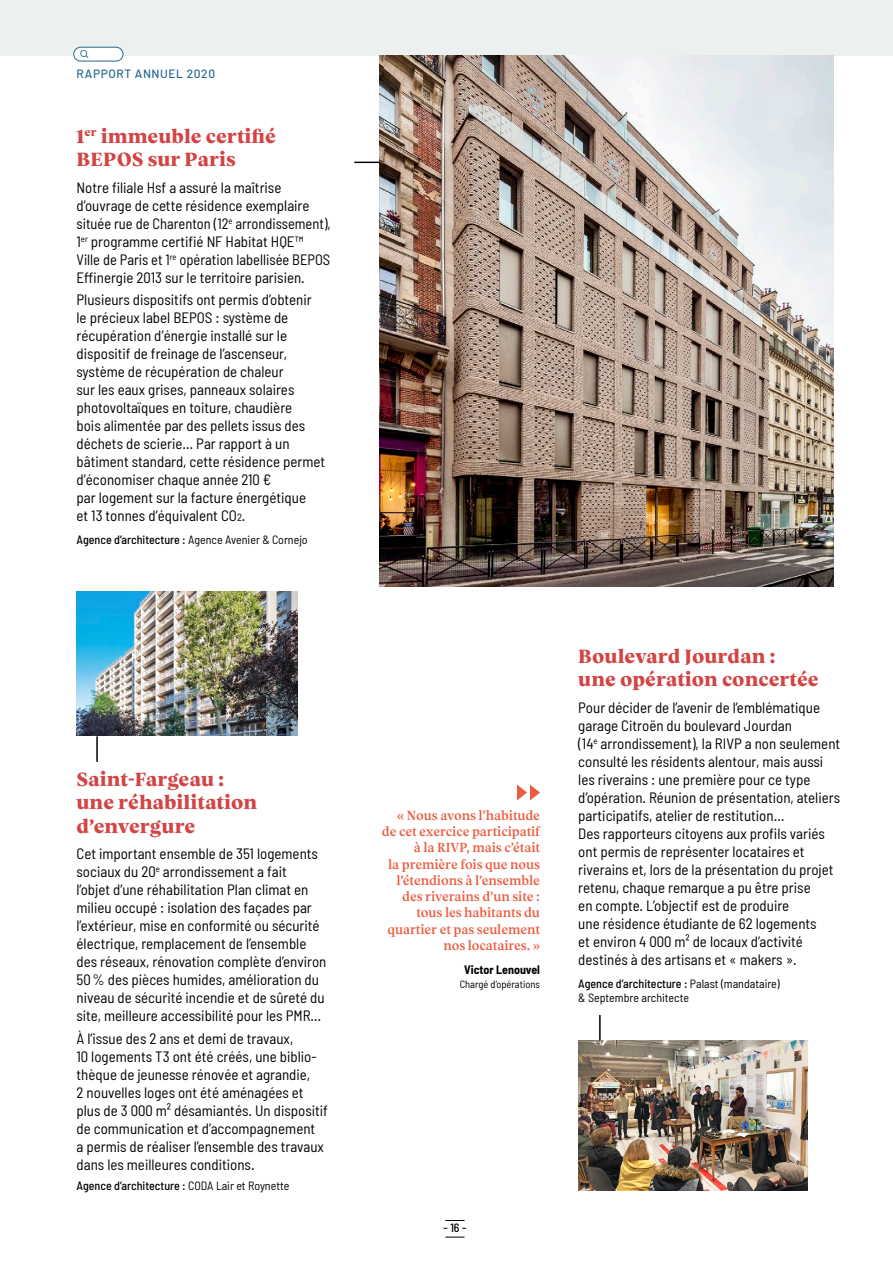
<style>
.page{position:relative;width:893px;height:1263px;background:#fff}
.page>*{position:absolute;margin:0;border:0;box-sizing:border-box;transform-origin:0 0}
.t1{font:800 19.5px/23.4px "TRY Vesterbro";color:#d34444}
.t2{font:semi-condensed 15px/18px "Barlow";color:#000}
.t3{font:500 13.5px/16.2px "TRY Vesterbro";letter-spacing:-.01em;color:#eb5d41;text-align:right;scale:.95 1}
.t4{font:500 semi-condensed 12px "Barlow";color:#000}
.t5{font:semi-condensed 12px/14.4px "Barlow";color:#000}
.t6{font:500 12px "Barlow";letter-spacing:.05em;color:#24678d}
.t7{font:700 semi-condensed 12px "Barlow";color:#000}
.t8{font:semi-condensed 10.5px "Barlow";color:#000}
.s1{font-size:10.5px}
.s2{font-weight:400}
.s3{font-weight:500}
</style>
<div class="page">
<div style="left:0;top:0;width:893px;height:55px;background:#ecf1f0"></div>
<svg style="left:445px;top:1220px;width:20px;height:1px"></svg>
<svg style="left:445px;top:1237px;width:20px;height:1px"></svg>
<img style="left:380px;top:55px;width:453px;height:532px">
<img style="left:77px;top:592px;width:221px;height:144px">
<svg style="left:354px;top:162px;width:26px;height:1px"></svg>
<hr style="left:96px;top:736px;width:2px;height:26px;background:#000">
<img style="left:579px;top:1040px;width:229px;height:151px">
<hr style="left:599px;top:1015px;width:2px;height:25px;background:#000">
<svg style="left:517px;top:784px;width:23px;height:16px"></svg>
<div style="left:74px;top:47px;width:49px;height:14px;background:#fff;border-radius:7px"></div>
<div style="left:73px;top:47px;width:50px;height:14px;border:1px solid #24678d;border-radius:7px"></div>
<svg style="left:80px;top:50px;width:8px;height:8px"></svg>
<p class="t6" style="left:77px;top:66px;width:140px">RAPPORT ANNUEL 2020</p>
<p class="t1" style="left:77px;top:124px;width:201px">1<sup>er</sup> immeuble certifié<br>BEPOS sur Paris</p>
<p class="t2" style="left:77px;top:178px;width:256px">Notre filiale Hsf a assuré la maîtrise d’ouvrage de cette résidence exemplaire située rue de Charenton (12<sup>e</sup> arrondissement), 1<sup>er</sup> programme certifié NF Habitat HQE™ Ville de Paris et 1<sup>re</sup> opération labellisée BEPOS Effinergie 2013 sur le territoire parisien.</p>
<p class="t2" style="left:77px;top:290px;width:250px">Plusieurs dispositifs ont permis d’obtenir le précieux label BEPOS : système de récupération d’énergie installé sur le dispositif de freinage de l’ascenseur, système de récupération de chaleur<br>sur les eaux grises, panneaux solaires photovoltaïques en toiture, chaudière<br>bois alimentée par des pellets issus des déchets de scierie… Par rapport à un bâtiment standard, cette résidence permet d’économiser chaque année 210 €<br>par logement sur la facture énergétique<br>et 13 tonnes d’équivalent CO<span class="s1">2</span>.</p>
<p class="t4" style="left:77px;top:532px;width:233px">Agence d’architecture : <span class="s2">Agence Avenier &amp; Cornejo</span></p>
<p class="t1" style="left:77px;top:767px;width:182px">Saint-Fargeau : une réhabilitation d’envergure</p>
<p class="t2" style="left:77px;top:844px;width:251px">Cet important ensemble de 351 logements sociaux du 20<sup>e</sup> arrondissement a fait<br>l’objet d’une réhabilitation Plan climat en milieu occupé : isolation des façades par l’extérieur, mise en conformité ou sécurité électrique, remplacement de l’ensemble des réseaux, rénovation complète d’environ 50% des pièces humides, amélioration du niveau de sécurité incendie et de sûreté du site, meilleure accessibilité pour les PMR…</p>
<p class="t2" style="left:77px;top:1029px;width:253px">À l’issue des 2 ans et demi de travaux,<br>10 logements T3 ont été créés, une biblio&shy;thèque de jeunesse rénovée et agrandie,<br>2 nouvelles loges ont été aménagées et plus de 3 000 m² désamiantés. Un dispositif de communication et d’accompagnement<br>a permis de réaliser l’ensemble des travaux dans les meilleures conditions.</p>
<p class="t4" style="left:77px;top:1178px;width:214px">Agence d’architecture : <span class="s2">CODA Lair et Roynette</span></p>
<p class="t3" style="left:382px;top:807px;width:168px">« Nous avons l’habitude de cet exercice participatif à la RIVP, mais c’était<br>la première fois que nous l’étendions à l’ensemble des riverains d’un site : tous les habitants du quartier et pas seulement nos locataires. »</p>
<p class="t7" style="left:464px;top:962px;width:77px">Victor Lenouvel</p>
<p class="t8" style="left:460px;top:977px;width:82px">Chargé d’opérations</p>
<p class="t1" style="left:578px;top:645px;width:242px">Boulevard Jourdan :<br>une opération concertée</p>
<p class="t2" style="left:578px;top:698px;width:263px">Pour décider de l’avenir de l’emblématique garage Citroën du boulevard Jourdan<br>(14<sup>e</sup> arrondissement), la RIVP a non seulement consulté les résidents alentour, mais aussi les riverains : une première pour ce type d’opération. Réunion de présentation, ateliers participatifs, atelier de restitution…<br>Des rapporteurs citoyens aux profils variés ont permis de représenter locataires et riverains et, lors de la présentation du projet retenu, chaque remarque a pu être prise<br>en compte. L’objectif est de produire<br>une résidence étudiante de 62 logements<br>et environ 4 000 m² de locaux d’activité destinés à des artisans et « makers ».</p>
<p class="t5" style="left:578px;top:976px;width:203px"><span class="s3">Agence d’architecture :</span> Palast (mandataire) &amp; Septembre architecte</p>
<p class="t4" style="left:444px;top:1221px;width:24px">- 16 -</p>
</div>
